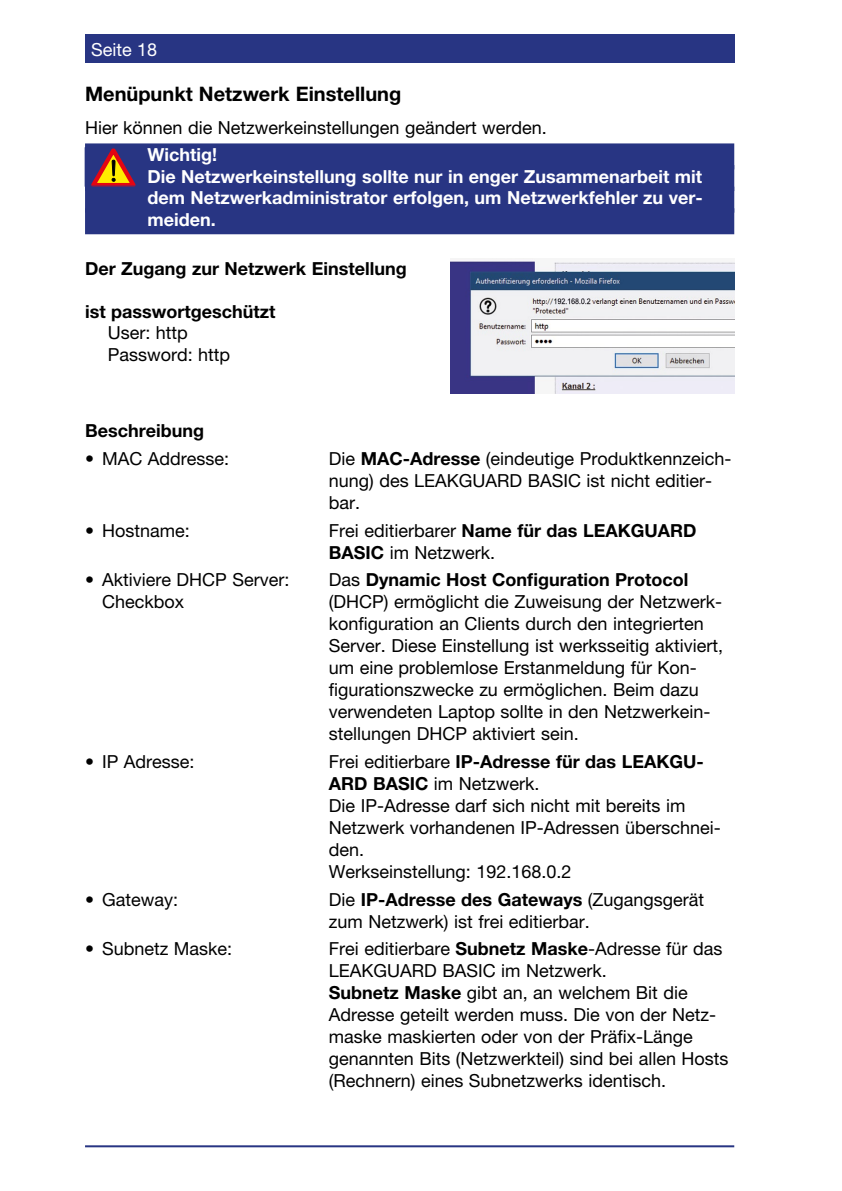
<style>
.page{position:relative;width:842px;height:1191px;background:#fff}
.page>*{position:absolute;margin:0;border:0;box-sizing:border-box;transform-origin:0 0}
.t1{font:700 20px "Helvetica Neue";color:#000}
.t2{font:18px/22px "Helvetica Neue";color:#000}
.t3{font:700 18px/21.6px "Helvetica Neue";color:#fff}
.t4{font:700 18px "Helvetica Neue";color:#000}
.t5{font:18px "Helvetica Neue";color:#fff}
.s1{font-weight:700}
.s2{font-weight:400}
</style>
<div class="page">
<hr style="left:85px;top:1145px;width:649px;height:2px;background:#283583">
<div style="left:85px;top:34px;width:649px;height:29px;background:#283583"></div>
<div style="left:85px;top:143px;width:649px;height:26px;background:#283583"></div>
<div style="left:85px;top:165px;width:649px;height:26px;background:#283583"></div>
<div style="left:85px;top:187px;width:649px;height:26px;background:#283583"></div>
<div style="left:85px;top:208px;width:649px;height:26px;background:#283583"></div>
<svg style="left:91px;top:150px;width:45px;height:34px"></svg>
<div style="left:85px;top:148px;width:55px;height:38px;border:1px solid #283583"></div>
<img style="left:451px;top:259px;width:283px;height:134px">
<p class="t5" style="left:91px;top:38px;width:68px">Seite 18</p>
<p class="t1" style="left:85px;top:81px;width:318px">Menüpunkt Netzwerk Einstellung</p>
<p class="t2" style="left:85px;top:116px;width:463px">Hier können die Netzwerkeinstellungen geändert werden.</p>
<p class="t3" style="left:147px;top:143px;width:557px">Wichtig!<br>Die Netzwerkeinstellung sollte nur in enger Zusammenarbeit mit dem Netzwerkadministrator erfolgen, um Netzwerkfehler zu ver&shy;meiden.</p>
<p class="t4" style="left:85px;top:257px;width:323px">Der Zugang zur Netzwerk Einstellung</p>
<p class="t4" style="left:85px;top:300px;width:192px">ist passwortgeschützt</p>
<p class="t2" style="left:108px;top:322px;width:124px">User: http<br>Password: http</p>
<p class="t4" style="left:85px;top:420px;width:120px">Beschreibung</p>
<p class="t2" style="left:85px;top:447px;width:146px"><span class="s1">•</span> MAC Addresse:</p>
<p class="t2" style="left:329px;top:447px;width:404px">Die <span class="s1">MAC-Adresse</span> (eindeutige Produktkennzeich&shy;nung) des LEAKGUARD BASIC ist nicht editier&shy;bar.</p>
<p class="t2" style="left:85px;top:519px;width:106px">• Hostname:</p>
<p class="t2" style="left:329px;top:519px;width:369px">Frei editierbarer <span class="s1">Name für das LEAKGUARD<br>BASIC</span> im Netzwerk.</p>
<p class="t2" style="left:85px;top:568px;width:206px">• Aktiviere DHCP Server:</p>
<p class="t4" style="left:329px;top:569px;width:361px"><span class="s2">Das</span> Dynamic Host Configuration Protocol</p>
<p class="t2" style="left:102px;top:590px;width:84px">Checkbox</p>
<p class="t2" style="left:329px;top:590px;width:396px">(DHCP) ermöglicht die Zuweisung der Netzwerk&shy;konfiguration an Clients durch den integrierten Server. Diese Einstellung ist werksseitig aktiviert, um eine problemlose Erstanmeldung für Kon&shy;figurationszwecke zu ermöglichen. Beim dazu verwendeten Laptop sollte in den Netzwerkein&shy;stellungen DHCP aktiviert sein.</p>
<p class="t2" style="left:85px;top:750px;width:111px">• IP Adresse:</p>
<p class="t2" style="left:329px;top:750px;width:393px">Frei editierbare <span class="s1">IP-Adresse für das LEAKGU-ARD BASIC</span> im Netzwerk.<br>Die IP-Adresse darf sich nicht mit bereits im Netzwerk vorhandenen IP-Adressen überschnei&shy;den.<br>Werkseinstellung: 192.168.0.2</p>
<p class="t2" style="left:85px;top:888px;width:94px">• Gateway:</p>
<p class="t2" style="left:329px;top:888px;width:377px">Die <span class="s1">IP-Adresse des Gateways</span> (Zugangsgerät zum Netzwerk) ist frei editierbar.</p>
<p class="t2" style="left:85px;top:937px;width:149px">• Subnetz Maske:</p>
<p class="t2" style="left:329px;top:937px;width:401px">Frei editierbare <span class="s1">Subnetz Maske</span>-Adresse für das LEAKGUARD BASIC im Netzwerk.<br><span class="s1">Subnetz Maske</span> gibt an, an welchem Bit die Adresse geteilt werden muss. Die von der Netz&shy;maske maskierten oder von der Präfix-Länge genannten Bits (Netzwerkteil) sind bei allen Hosts (Rechnern) eines Subnetzwerks identisch.</p>
</div>
